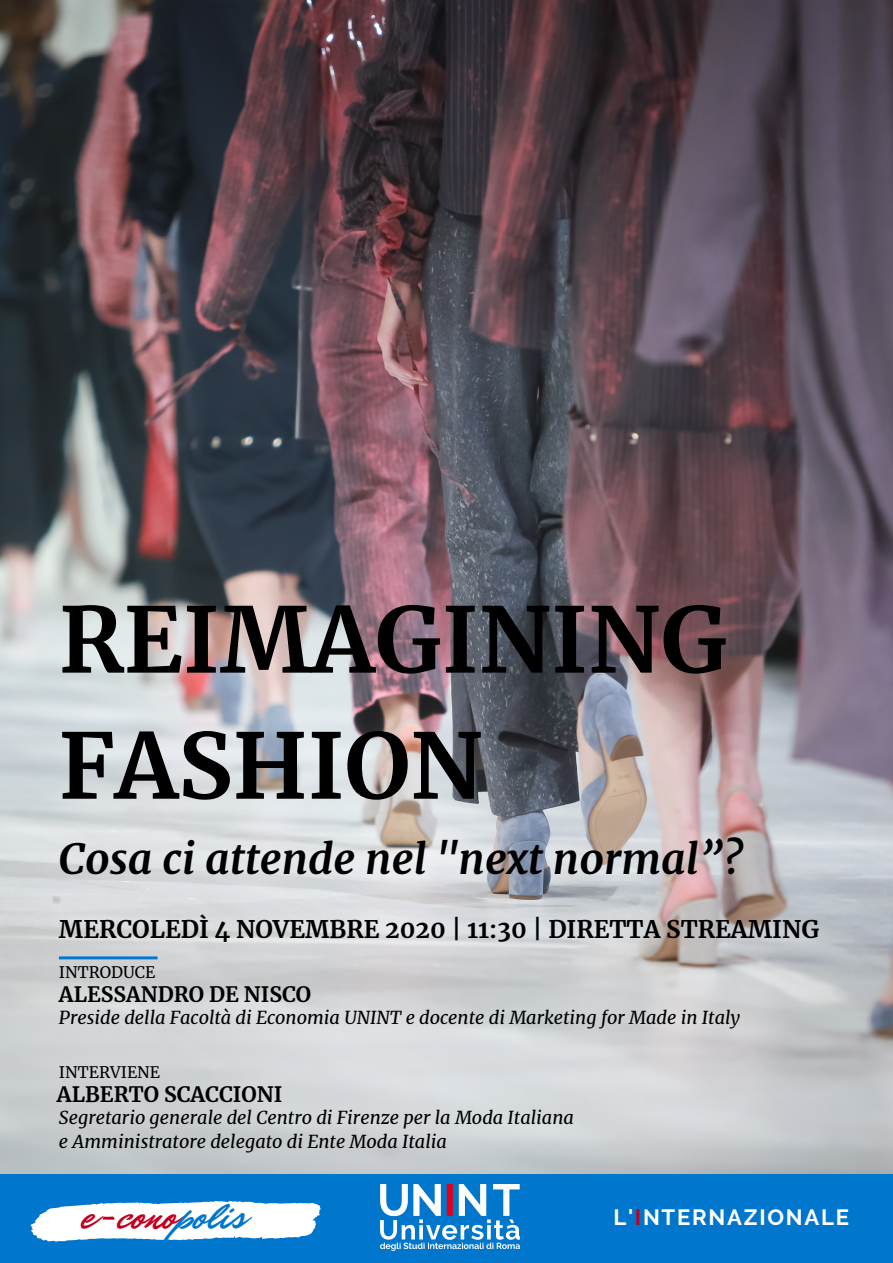
<style>
.page{position:relative;width:893px;height:1263px;background:#fff}
.page>*{position:absolute;margin:0;border:0;box-sizing:border-box;transform-origin:0 0}
.t1{font:700 90.07px/126.1px "Merriweather";color:#000}
.t2{font:italic 700 42px "Merriweather";color:#000}
.t3{font:39.6px "Mr Dafoe";color:#c1001f}
.t4{font:700 24px "Merriweather";color:#000}
.t5{font:700 22.05px "Raleway";letter-spacing:.08em;color:#fff}
.t6{font:700 21px "Merriweather";color:#000}
.t7{font:italic 18px/24.8px "Merriweather";color:#000}
.t8{font:15.75px "Merriweather";color:#000}
.s1{color:#0076cc}
.s2{color:#c1001f}
</style>
<div class="page">
<img style="left:0;top:0;width:893px;height:1174px">
<div style="left:0;top:1174px;width:893px;height:89px;background:#0076cc"></div>
<svg style="left:59px;top:956px;width:98px;height:3px"></svg>
<img style="left:381px;top:1184px;width:139px;height:66px">
<svg style="left:30px;top:1201px;width:291px;height:41px"></svg>
<h1 class="t1" style="left:59px;top:577px;width:670px">REIMAGINING<br>FASHION</h1>
<h2 class="t2" style="left:59px;top:833px;width:685px">Cosa ci attende nel "next normal”?</h2>
<h3 class="t4" style="left:59px;top:914px;width:762px">MERCOLEDÌ 4 NOVEMBRE 2020 | 11:30 | DIRETTA STREAMING</h3>
<p class="t8" style="left:59px;top:963px;width:98px">INTRODUCE</p>
<p class="t6" style="left:59px;top:981px;width:254px">ALESSANDRO DE NISCO</p>
<p class="t7" style="left:59px;top:1005px;width:682px">Preside della Facoltà di Economia UNINT e docente di Marketing for Made in Italy</p>
<p class="t8" style="left:59px;top:1062px;width:103px">INTERVIENE</p>
<p class="t6" style="left:57px;top:1081px;width:227px">ALBERTO SCACCIONI</p>
<p class="t7" style="left:59px;top:1105px;width:516px">Segretario generale del Centro di Firenze per la Moda Italiana e Amministratore delegato di Ente Moda Italia</p>
<h3 class="t3" style="left:80px;top:1189px;width:166px">e-cono<span class="s1">polis</span></h3>
<p class="t5" style="left:613px;top:1204px;width:237px">L'<span class="s2">I</span>NTERNAZIONALE</p>
</div>
